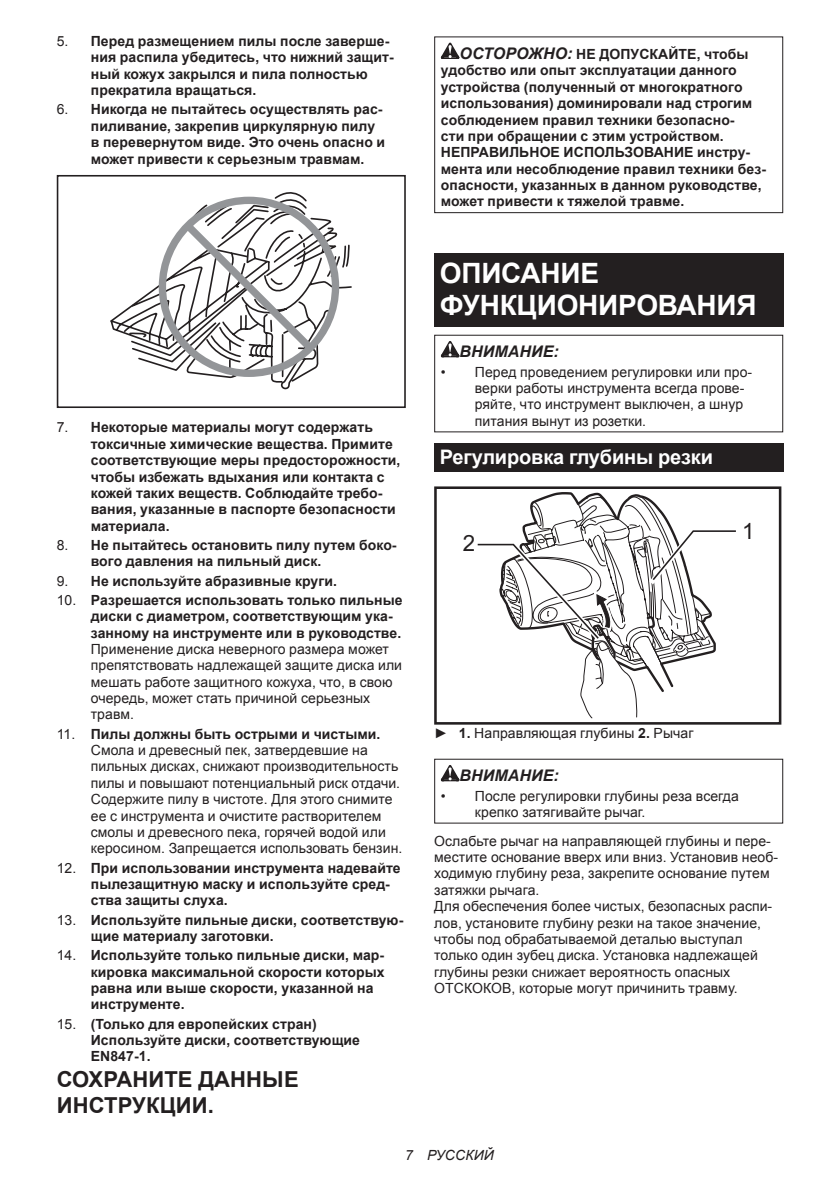
<style>
.page{position:relative;width:840px;height:1191px;background:#fff}
.page>*{position:absolute;margin:0;border:0;box-sizing:border-box;transform-origin:0 0}
.t1{font:700 28px/32.8px "Arial";letter-spacing:-.01em;color:#fff}
.t2{font:22.4px "Arial";color:#231f20}
.t3{font:700 22px/25.8px "Arial";letter-spacing:.005em;color:#231f20}
.t4{font:700 20px "Arial";letter-spacing:-.01em;color:#fff}
.t5{font:italic 700 16px "Arial";letter-spacing:.005em;color:#231f20}
.t6{font:700 14px/16.4px "Arial";letter-spacing:.005em;color:#231f20}
.t7{font:14px/16.4px "Arial";letter-spacing:.005em;color:#231f20}
.t8{font:italic 14px "Arial";letter-spacing:.005em;color:#231f20}
.s1{font-weight:400}
.s2{font-weight:700}
.s3{font-style:italic;font-size:16px}
</style>
<div class="page">
<div style="left:57px;top:175px;width:348px;height:233px;border:2px solid #231f20"></div>
<svg style="left:109px;top:192px;width:243px;height:216px"></svg>
<svg style="left:155px;top:193px;width:187px;height:188px"></svg>
<svg style="left:440px;top:43px;width:19px;height:16px"></svg>
<div style="left:434px;top:36px;width:348px;height:177px;border:1px solid #231f20"></div>
<div style="left:434px;top:253px;width:348px;height:74px;background:#231f20"></div>
<svg style="left:440px;top:341px;width:19px;height:16px"></svg>
<div style="left:434px;top:444px;width:348px;height:28px;background:#231f20"></div>
<div style="left:434px;top:486px;width:347px;height:238px;border:3px solid #231f20"></div>
<svg style="left:477px;top:495px;width:259px;height:223px"></svg>
<svg style="left:440px;top:765px;width:19px;height:16px"></svg>
<p class="t6" style="left:91px;top:33px;width:304px;text-indent:-34px"><span class="s1">5.</span> Перед размещением пилы после заверше&shy;ния распила убедитесь, что нижний защит&shy;ный кожух закрылся и пила полностью прекратила вращаться.</p>
<p class="t6" style="left:91px;top:102px;width:296px;text-indent:-34px"><span class="s1">6.</span> Никогда не пытайтесь осуществлять рас&shy;пиливание, закрепив циркулярную пилу в перевернутом виде. Это очень опасно и может привести к серьезным травмам.</p>
<p class="t6" style="left:91px;top:420px;width:311px;text-indent:-34px"><span class="s1">7.</span> Некоторые материалы могут содержать токсичные химические вещества. Примите соответствующие меры предосторожности, чтобы избежать вдыхания или контакта с кожей таких веществ. Соблюдайте требо&shy;вания, указанные в паспорте безопасности материала.</p>
<p class="t6" style="left:91px;top:537px;width:307px;text-indent:-34px"><span class="s1">8.</span> Не пытайтесь остановить пилу путем боко&shy;вого давления на пильный диск.</p>
<p class="t6" style="left:57px;top:573px;width:281px"><span class="s1">9.</span> Не используйте абразивные круги.</p>
<p class="t6" style="left:91px;top:592px;width:313px;text-indent:-34px"><span class="s1">10.</span> Разрешается использовать только пильные диски с диаметром, соответствующим ука&shy;занному на инструменте или в руководстве.</p>
<p class="t7" style="left:91px;top:641px;width:312px">Применение диска неверного размера может препятствовать надлежащей защите диска или мешать работе защитного кожуха, что, в свою очередь, может стать причиной серьезных травм.</p>
<p class="t7" style="left:91px;top:725px;width:313px;text-indent:-34px">11. <span class="s2">Пилы должны быть острыми и чистыми.<br></span>Смола и древесный пек, затвердевшие на пильных дисках, снижают производительность пилы и повышают потенциальный риск отдачи.<br>Содержите пилу в чистоте. Для этого снимите ее с инструмента и очистите растворителем смолы и древесного пека, горячей водой или керосином. Запрещается использовать бензин.</p>
<p class="t6" style="left:91px;top:860px;width:311px;text-indent:-34px"><span class="s1">12.</span> При использовании инструмента надевайте пылезащитную маску и используйте сред&shy;ства защиты слуха.</p>
<p class="t6" style="left:91px;top:912px;width:314px;text-indent:-34px"><span class="s1">13.</span> Используйте пильные диски, соответствую&shy;щие материалу заготовки.</p>
<p class="t6" style="left:91px;top:947px;width:295px;text-indent:-34px"><span class="s1">14.</span> Используйте только пильные диски, мар&shy;кировка максимальной скорости которых равна или выше скорости, указанной на инструменте.</p>
<p class="t6" style="left:91px;top:1015px;width:270px;text-indent:-34px"><span class="s1">15.</span> (Только для европейских стран)<br>Используйте диски, соответствующие<br>EN847-1.</p>
<h3 class="t3" style="left:57px;top:1067px;width:243px">СОХРАНИТЕ ДАННЫЕ<br>ИНСТРУКЦИИ.</h3>
<p class="t6" style="left:440px;top:46px;width:326px;text-indent:19px"><span class="s3">ОСТОРОЖНО:</span> НЕ ДОПУСКАЙТЕ, чтобы удобство или опыт эксплуатации данного устройства (полученный от многократного использования) доминировали над строгим соблюдением правил техники безопасно-<br>сти при обращении с этим устройством.<br>НЕПРАВИЛЬНОЕ ИСПОЛЬЗОВАНИЕ инстру&shy;мента или несоблюдение правил техники без&shy;опасности, указанных в данном руководстве, может привести к тяжелой травме.</p>
<h1 class="t1" style="left:439px;top:257px;width:318px">ОПИСАНИЕ<br>ФУНКЦИОНИРОВАНИЯ</h1>
<p class="t5" style="left:459px;top:341px;width:101px">ВНИМАНИЕ:</p>
<p class="t7" style="left:474px;top:363px;width:278px;text-indent:-34px">• Перед проведением регулировки или про&shy;верки работы инструмента всегда прове&shy;ряйте, что инструмент выключен, а шнур питания вынут из розетки.</p>
<h3 class="t4" style="left:439px;top:443px;width:274px">Регулировка глубины резки</h3>
<h2 class="t2" style="left:462px;top:528px;width:14px">2</h2>
<h2 class="t2" style="left:741px;top:516px;width:14px">1</h2>
<p class="t7" style="left:434px;top:725px;width:261px">► <span class="s2">1.</span> Направляющая глубины <span class="s2">2.</span> Рычаг</p>
<p class="t5" style="left:459px;top:765px;width:101px">ВНИМАНИЕ:</p>
<p class="t7" style="left:474px;top:787px;width:265px;text-indent:-34px">• После регулировки глубины реза всегда крепко затягивайте рычаг.</p>
<p class="t7" style="left:434px;top:832px;width:345px">Ослабьте рычаг на направляющей глубины и пере&shy;местите основание вверх или вниз. Установив необ&shy;ходимую глубину реза, закрепите основание путем затяжки рычага.<br>Для обеспечения более чистых, безопасных распи&shy;лов, установите глубину резки на такое значение, чтобы под обрабатываемой деталью выступал только один зубец диска. Установка надлежащей глубины резки снижает вероятность опасных ОТСКОКОВ, которые могут причинить травму.</p>
<p class="t8" style="left:405px;top:1146px;width:90px">7 РУССКИЙ</p>
</div>
